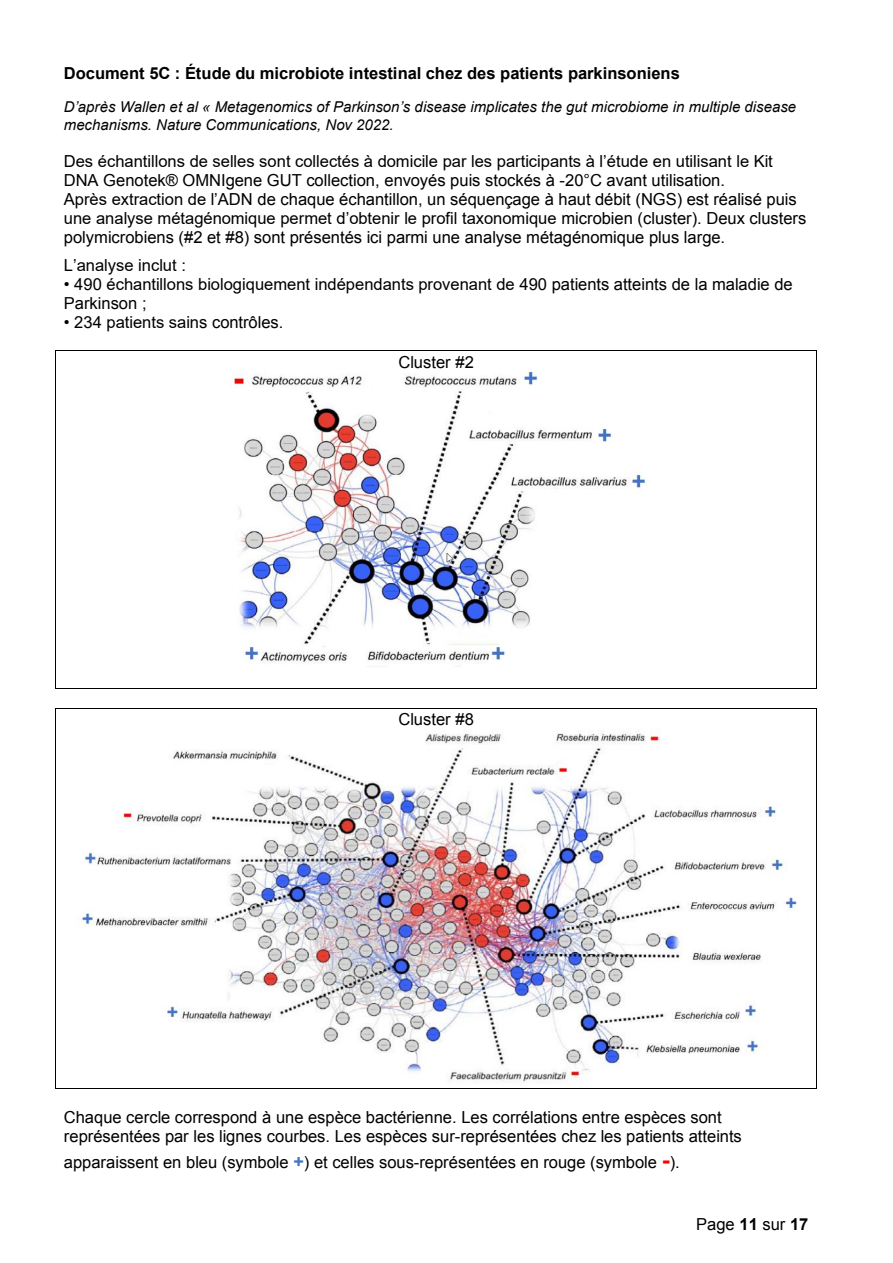
<style>
.page{position:relative;width:893px;height:1263px;background:#fff}
.page>*{position:absolute;margin:0;border:0;box-sizing:border-box;transform-origin:0 0}
.t1{font:16.5px/19px "Arial";color:#000}
.t2{font:700 16.5px "Arial";color:#000}
.t3{font:italic 15px/17.2px "Arial";color:#000}
.s1{font-weight:700;font-size:18px;color:#4472c4}
.s2{font-weight:700;font-size:24px;color:#f00}
.s3{font-weight:700}
</style>
<div class="page">
<hr style="left:56px;top:350px;width:760px;height:1px;background:#000">
<svg style="left:55px;top:350px;width:1px;height:21px"></svg>
<svg style="left:816px;top:350px;width:1px;height:21px"></svg>
<hr style="left:55px;top:371px;width:1px;height:296px;background:#000">
<hr style="left:816px;top:371px;width:1px;height:296px;background:#000">
<hr style="left:56px;top:688px;width:760px;height:1px;background:#000">
<svg style="left:55px;top:667px;width:1px;height:22px"></svg>
<svg style="left:816px;top:667px;width:1px;height:22px"></svg>
<hr style="left:56px;top:708px;width:760px;height:1px;background:#000">
<svg style="left:55px;top:708px;width:1px;height:21px"></svg>
<svg style="left:816px;top:708px;width:1px;height:21px"></svg>
<hr style="left:56px;top:1088px;width:760px;height:1px;background:#000">
<hr style="left:55px;top:729px;width:1px;height:359px;background:#000">
<hr style="left:816px;top:729px;width:1px;height:359px;background:#000">
<img style="left:233px;top:371px;width:413px;height:296px">
<img style="left:80px;top:732px;width:718px;height:350px">
<p class="t2" style="left:64px;top:63px;width:617px">Document 5C : Étude du microbiote intestinal chez des patients parkinsoniens</p>
<p class="t3" style="left:64px;top:99px;width:734px">D’après Wallen et al « Metagenomics of Parkinson’s disease implicates the gut microbiome in multiple disease mechanisms. Nature Communications, Nov 2022.</p>
<p class="t1" style="left:64px;top:152px;width:744px">Des échantillons de selles sont collectés à domicile par les participants à l’étude en utilisant le Kit DNA Genotek® OMNIgene GUT collection, envoyés puis stockés à -20°C avant utilisation.<br>Après extraction de l’ADN de chaque échantillon, un séquençage à haut débit (NGS) est réalisé puis une analyse métagénomique permet d’obtenir le profil taxonomique microbien (cluster). Deux clusters polymicrobiens (#2 et #8) sont présentés ici parmi une analyse métagénomique plus large.</p>
<p class="t1" style="left:64px;top:255px;width:124px">L’analyse inclut :</p>
<p class="t1" style="left:64px;top:274px;width:730px">• 490 échantillons biologiquement indépendants provenant de 490 patients atteints de la maladie de<br>Parkinson ;</p>
<p class="t1" style="left:64px;top:312px;width:221px">• 234 patients sains contrôles.</p>
<p class="t1" style="left:398px;top:353px;width:77px">Cluster #2</p>
<p class="t1" style="left:398px;top:710px;width:77px">Cluster #8</p>
<p class="t1" style="left:64px;top:1108px;width:679px">Chaque cercle correspond à une espèce bactérienne. Les corrélations entre espèces sont représentées par les lignes courbes. Les espèces sur-représentées chez les patients atteints</p>
<p class="t1" style="left:64px;top:1153px;width:617px">apparaissent en bleu (symbole <span class="s1">+</span>) et celles sous-représentées en rouge (symbole <span class="s2">-</span>).</p>
<p class="t1" style="left:696px;top:1215px;width:114px">Page <span class="s3">11</span> sur <span class="s3">17</span></p>
</div>
